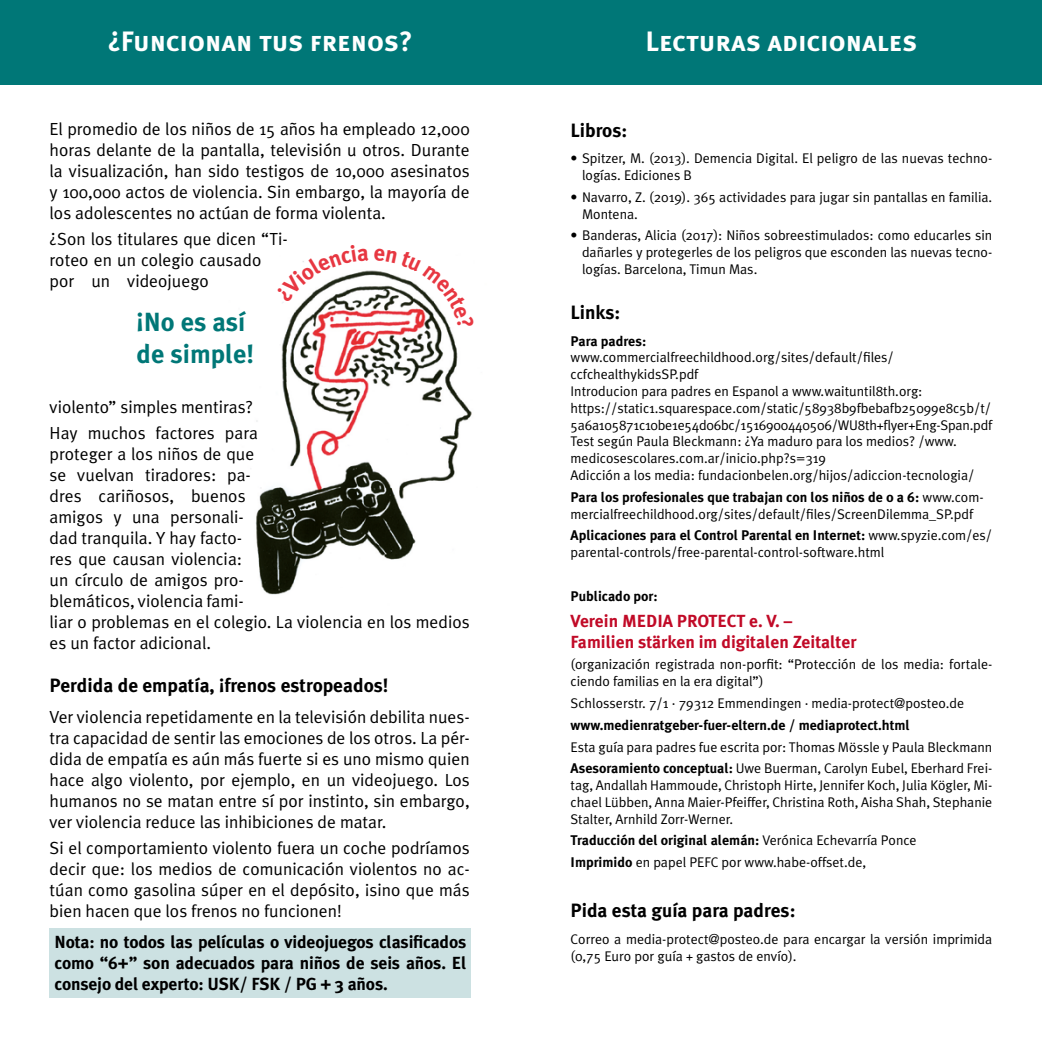
<style>
.page{position:relative;width:1042px;height:1042px;background:#fff}
.page>*{position:absolute;margin:0;border:0;box-sizing:border-box;transform-origin:0 0}
.t1{font:28px "Meta Plus Bold Caps";color:#fff}
.t2{font:700 26.25px/31.5px "Meta Plus";color:#077}
.t3{font:700 19.25px "Meta Plus";color:#000}
.t4{font:17.5px/21px "Meta Plus Normal";color:#000;text-align:justify}
.t5{font:700 17.5px/21px "Meta Plus";letter-spacing:-.01em;color:#000;text-align:justify}
.t6{font:700 17.5px/21px "Meta Plus";color:#c10a27}
.t7{font:14px/16.8px "Meta Plus Normal";color:#000}
.t8{font:700 14px "Meta Plus";color:#000}
.s1{font-family:"Meta Plus";font-weight:700}
</style>
<div class="page">
<div style="left:50px;top:928px;width:421px;height:70px;background:#cce1e2"></div>
<div style="left:0;top:0;width:521px;height:84px;background:#077"></div>
<img style="left:255px;top:270px;width:217px;height:325px">
<hr style="left:1041px;top:0;width:1px;height:176px;background:#c10a27">
<hr style="left:1041px;top:176px;width:1px;height:44px;background:#fc0">
<hr style="left:1041px;top:220px;width:1px;height:44px;background:#f18f00">
<hr style="left:1041px;top:264px;width:1px;height:45px;background:#8b0e68">
<hr style="left:1041px;top:309px;width:1px;height:44px;background:#32296a">
<div style="left:521px;top:0;width:521px;height:84px;background:#077"></div>
<svg style="left:275px;top:261px;width:93px;height:41px"></svg>
<svg style="left:374px;top:270px;width:98px;height:59px"></svg>
<p class="t1" style="left:108px;top:25px;width:306px">¿Funcionan tus frenos?</p>
<p class="t1" style="left:645px;top:25px;width:273px">Lecturas adicionales</p>
<p class="t4" style="left:50px;top:119px;width:422px">El promedio de los niños de 15 años ha empleado 12,000 horas delante de la pantalla, televisión u otros. Durante la visualización, han sido testigos de 10,000 asesinatos y 100,000 actos de violencia. Sin embargo, la mayoría de los adolescentes no actúan de forma violenta.</p>
<p class="t4" style="left:50px;top:229px;width:239px;text-align:left">¿Son los titulares que dicen “Ti&shy;roteo en un colegio causado por un videojuego</p>
<p class="t2" style="left:137px;top:306px;width:119px">¡No es así de simple!</p>
<p class="t4" style="left:50px;top:394px;width:210px;line-height:25.9px">violento” simples mentiras?<br>Hay muchos factores para</p>
<p class="t4" style="left:50px;top:444px;width:422px;text-align:left">proteger a los niños de que<br>se vuelvan tiradores: pa-<br>dres cariñosos, buenos<br>amigos y una personali-<br>dad tranquila. Y hay facto-<br>res que causan violencia:<br>un círculo de amigos pro-<br>blemáticos, violencia fami-<br>liar o problemas en el colegio. La violencia en los medios es un factor adicional.</p>
<p class="t3" style="left:50px;top:674px;width:340px">Perdida de empatía, ¡frenos estropeados!</p>
<p class="t4" style="left:50px;top:706px;width:422px">Ver violencia repetidamente en la televisión debilita nues&shy;tra capacidad de sentir las emociones de los otros. La pér&shy;dida de empatía es aún más fuerte si es uno mismo quien hace algo violento, por ejemplo, en un videojuego. Los humanos no se matan entre sí por instinto, sin embargo, ver violencia reduce las inhibiciones de matar.</p>
<p class="t4" style="left:50px;top:837px;width:422px">Si el comportamiento violento fuera un coche podríamos decir que: los medios de comunicación violentos no ac&shy;túan como gasolina súper en el depósito, ¡sino que más bien hacen que los frenos no funcionen!</p>
<p class="t5" style="left:55px;top:931px;width:413px">Nota: no todos las películas o videojuegos clasificados como “6+” son adecuados para niños de seis años. El consejo del experto: USK/ FSK / PG + 3 años.</p>
<p class="t3" style="left:570px;top:119px;width:58px">Libros:</p>
<p class="t7" style="left:582px;top:150px;width:412px;text-indent:-11px">• Spitzer, M. (2013). Demencia Digital. El peligro de las nuevas techno&shy;logías. Ediciones B</p>
<p class="t7" style="left:582px;top:188px;width:412px;text-indent:-11px">• Navarro, Z. (2019). 365 actividades para jugar sin pantallas en familia.<br>Montena.</p>
<p class="t7" style="left:582px;top:227px;width:412px;text-align:justify;text-indent:-11px">• Banderas, Alicia (2017): Niños sobreestimulados: como educarles sin dañarles y protegerles de los peligros que esconden las nuevas tecno&shy;logías. Barcelona, Timun Mas.</p>
<p class="t3" style="left:570px;top:301px;width:51px">Links:</p>
<p class="t7" style="left:570px;top:332px;width:423px"><span class="s1">Para padres:<br></span>www.commercialfreechildhood.org/sites/default/files/ ccfchealthykidsSP.pdf<br>Introducion para padres en Espanol a www.waituntil8th.org: https://static1.squarespace.com/static/58938b9fbebafb25099e8c5b/t/ 5a6a105871c10be1e54d06bc/1516900440506/WU8th+flyer+Eng-Span.pdf Test según Paula Bleckmann: ¿Ya maduro para los medios? /www. medicosescolares.com.ar/inicio.php?s=319<br>Adicción a los media: fundacionbelen.org/hijos/adiccion-tecnologia/</p>
<p class="t7" style="left:570px;top:488px;width:414px"><span class="s1">Para los profesionales que trabajan con los niños de 0 a 6:</span> www.com&shy;mercialfreechildhood.org/sites/default/files/ScreenDilemma_SP.pdf</p>
<p class="t7" style="left:570px;top:527px;width:423px"><span class="s1">Aplicaciones para el Control Parental en Internet:</span> www.spyzie.com/es/ parental-controls/free-parental-control-software.html</p>
<p class="t8" style="left:570px;top:588px;width:89px">Publicado por:</p>
<p class="t6" style="left:570px;top:610px;width:287px">Verein MEDIA PROTECT e. V. –<br>Familien stärken im digitalen Zeitalter</p>
<p class="t7" style="left:570px;top:656px;width:423px">(organización registrada non-porfit: “Protección de los media: fortale&shy;ciendo familias en la era digital”)</p>
<p class="t7" style="left:570px;top:692px;width:423px;line-height:21.7px">Schlosserstr. 7/1 · 79312 Emmendingen · media-protect@posteo.de <span class="s1">www.medienratgeber-fuer-eltern.de / mediaprotect.html<br></span>Esta guía para padres fue escrita por: Thomas Mössle y Paula Bleckmann <span class="s1">Asesoramiento conceptual:</span> Uwe Buerman, Carolyn Eubel, Eberhard Frei-</p>
<p class="t7" style="left:570px;top:776px;width:423px;text-align:justify">tag, Andallah Hammoude, Christoph Hirte, Jennifer Koch, Julia Kögler, Mi&shy;chael Lübben, Anna Maier-Pfeiffer, Christina Roth, Aisha Shah, Stephanie Stalter, Arnhild Zorr-Werner.</p>
<p class="t7" style="left:570px;top:829px;width:347px;line-height:21.7px"><span class="s1">Traducción del original alemán:</span> Verónica Echevarría Ponce<br><span class="s1">Imprimido</span> en papel PEFC por www.habe-offset.de,</p>
<p class="t3" style="left:570px;top:899px;width:226px">Pida esta guía para padres:</p>
<p class="t7" style="left:570px;top:930px;width:423px">Correo a media-protect@posteo.de para encargar la versión imprimida (0,75 Euro por guía + gastos de envío).</p>
</div>
